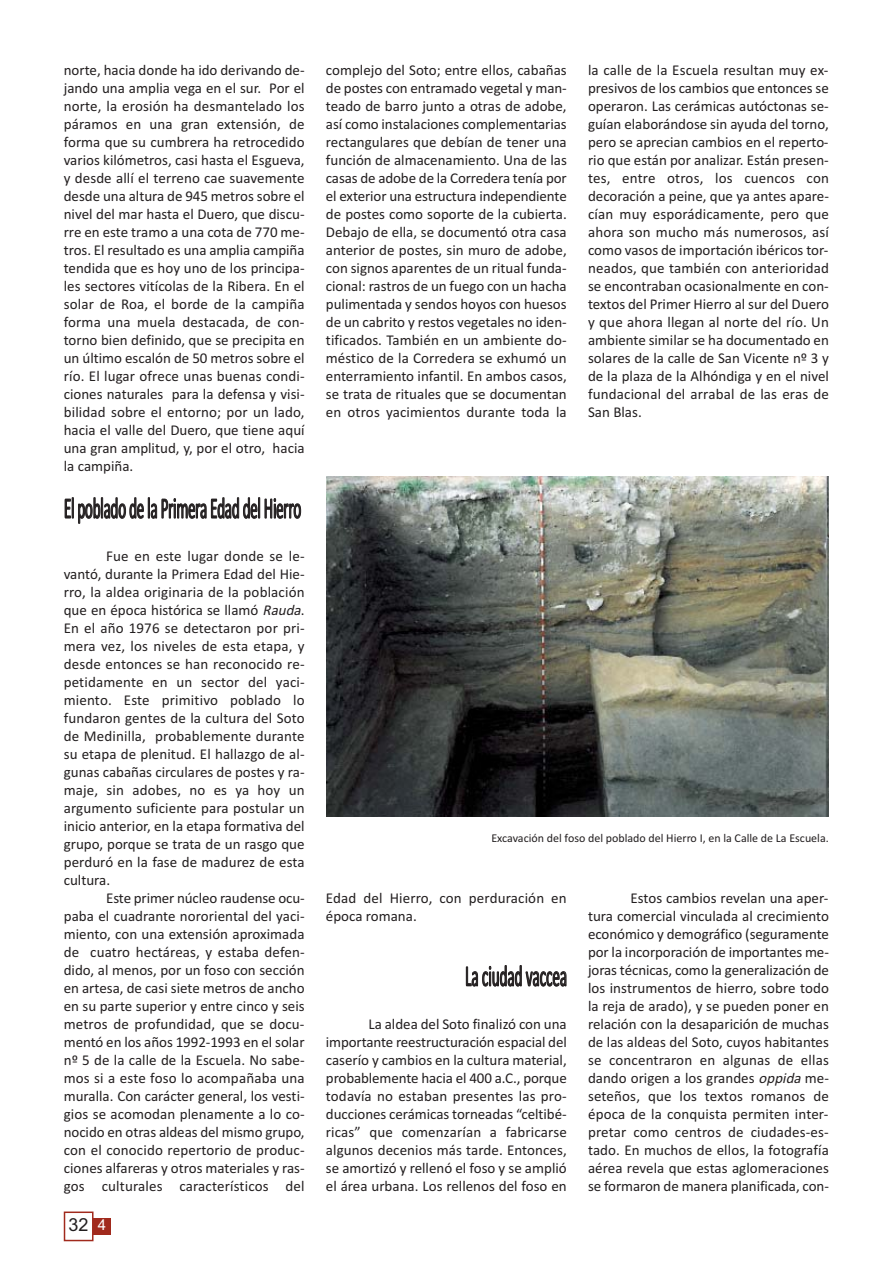
<style>
.page{position:relative;width:893px;height:1263px;background:#fff}
.page>*{position:absolute;margin:0;border:0;box-sizing:border-box;transform-origin:0 0}
.t1{font:30px "Calibri";letter-spacing:-.025em;color:#231f20;scale:.5 1}
.t2{font:30px "Calibri";letter-spacing:-.005em;color:#231f20;scale:.5 1}
.t3{font:18px "Arial";color:#231f20}
.t4{font:15px/18px "Calibri";color:#231f20;text-align:justify}
.t5{font:12px "Calibri";color:#231f20}
.s1{font-style:italic}
.s2{font-size:15px;color:#fff}
</style>
<div class="page">
<div style="left:64px;top:1212px;width:30px;height:29px;border:2px solid #a12a1d"></div>
<div style="left:94px;top:1218px;width:17px;height:17px;background:#a12a1d"></div>
<img style="left:327px;top:476px;width:502px;height:340px">
<p class="t4" style="left:64px;top:62px;width:242px">norte, hacia donde ha ido derivando de&shy;jando una amplia vega en el sur. Por el norte, la erosión ha desmantelado los páramos en una gran extensión, de forma que su cumbrera ha retrocedido varios kilómetros, casi hasta el Esgueva, y desde allí el terreno cae suavemente desde una altura de 945 metros sobre el nivel del mar hasta el Duero, que discu&shy;rre en este tramo a una cota de 770 me&shy;tros. El resultado es una amplia campiña tendida que es hoy uno de los principa&shy;les sectores vitícolas de la Ribera. En el solar de Roa, el borde de la campiña forma una muela destacada, de con&shy;torno bien definido, que se precipita en un último escalón de 50 metros sobre el río. El lugar ofrece unas buenas condi&shy;ciones naturales para la defensa y visi&shy;bilidad sobre el entorno; por un lado, hacia el valle del Duero, que tiene aquí una gran amplitud, y, por el otro, hacia la campiña.</p>
<p class="t1" style="left:64px;top:498px;width:476px">El poblado de la Primera Edad del Hierro</p>
<p class="t4" style="left:106px;top:548px;width:200px">Fue en este lugar donde se le-</p>
<p class="t4" style="left:64px;top:566px;width:242px">vantó, durante la Primera Edad del Hie-</p>
<p class="t4" style="left:64px;top:584px;width:242px">rro, la aldea originaria de la población</p>
<p class="t4" style="left:64px;top:602px;width:242px">que en época histórica se llamó <span class="s1">Rauda</span>.</p>
<p class="t4" style="left:64px;top:620px;width:242px">En el año 1976 se detectaron por pri-</p>
<p class="t4" style="left:64px;top:638px;width:242px">mera vez, los niveles de esta etapa, y</p>
<p class="t4" style="left:64px;top:656px;width:242px">desde entonces se han reconocido re-</p>
<p class="t4" style="left:64px;top:674px;width:242px">petidamente en un sector del yaci-</p>
<p class="t4" style="left:64px;top:692px;width:242px">miento. Este primitivo poblado lo</p>
<p class="t4" style="left:64px;top:710px;width:242px">fundaron gentes de la cultura del Soto</p>
<p class="t4" style="left:64px;top:728px;width:242px">de Medinilla, probablemente durante</p>
<p class="t4" style="left:64px;top:746px;width:242px">su etapa de plenitud. El hallazgo de al-</p>
<p class="t4" style="left:64px;top:764px;width:242px">gunas cabañas circulares de postes y ra-</p>
<p class="t4" style="left:64px;top:782px;width:242px">maje, sin adobes, no es ya hoy un</p>
<p class="t4" style="left:64px;top:800px;width:242px">argumento suficiente para postular un</p>
<p class="t4" style="left:64px;top:818px;width:242px">inicio anterior, en la etapa formativa del</p>
<p class="t4" style="left:64px;top:836px;width:242px">grupo, porque se trata de un rasgo que</p>
<p class="t4" style="left:64px;top:854px;width:242px">perduró en la fase de madurez de esta</p>
<p class="t4" style="left:64px;top:872px;width:48px">cultura.</p>
<p class="t4" style="left:106px;top:890px;width:200px">Este primer núcleo raudense ocu-</p>
<p class="t4" style="left:64px;top:908px;width:242px">paba el cuadrante nororiental del yaci-</p>
<p class="t4" style="left:64px;top:926px;width:242px">miento, con una extensión aproximada</p>
<p class="t4" style="left:64px;top:944px;width:242px">de cuatro hectáreas, y estaba defen-</p>
<p class="t4" style="left:64px;top:962px;width:242px">dido, al menos, por un foso con sección</p>
<p class="t4" style="left:64px;top:980px;width:242px">en artesa, de casi siete metros de ancho</p>
<p class="t4" style="left:64px;top:998px;width:242px">en su parte superior y entre cinco y seis</p>
<p class="t4" style="left:64px;top:1016px;width:242px">metros de profundidad, que se docu-</p>
<p class="t4" style="left:64px;top:1034px;width:242px">mentó en los años 1992-1993 en el solar</p>
<p class="t4" style="left:64px;top:1052px;width:242px">nº 5 de la calle de la Escuela. No sabe-</p>
<p class="t4" style="left:64px;top:1070px;width:242px">mos si a este foso lo acompañaba una</p>
<p class="t4" style="left:64px;top:1088px;width:242px">muralla. Con carácter general, los vesti-</p>
<p class="t4" style="left:64px;top:1106px;width:242px">gios se acomodan plenamente a lo co-</p>
<p class="t4" style="left:64px;top:1124px;width:242px">nocido en otras aldeas del mismo grupo,</p>
<p class="t4" style="left:64px;top:1142px;width:242px">con el conocido repertorio de produc-</p>
<p class="t4" style="left:64px;top:1160px;width:242px">ciones alfareras y otros materiales y ras-</p>
<p class="t4" style="left:64px;top:1178px;width:242px">gos culturales característicos del</p>
<p class="t3" style="left:69px;top:1214px;width:39px">32 <span class="s2">4</span></p>
<p class="t4" style="left:326px;top:62px;width:242px">complejo del Soto; entre ellos, cabañas de postes con entramado vegetal y man&shy;teado de barro junto a otras de adobe, así como instalaciones complementarias rectangulares que debían de tener una función de almacenamiento. Una de las casas de adobe de la Corredera tenía por el exterior una estructura independiente de postes como soporte de la cubierta.<br>Debajo de ella, se documentó otra casa anterior de postes, sin muro de adobe, con signos aparentes de un ritual funda&shy;cional: rastros de un fuego con un hacha pulimentada y sendos hoyos con huesos de un cabrito y restos vegetales no iden&shy;tificados. También en un ambiente do&shy;méstico de la Corredera se exhumó un enterramiento infantil. En ambos casos, se trata de rituales que se documentan en otros yacimientos durante toda la</p>
<p class="t4" style="left:588px;top:62px;width:242px">la calle de la Escuela resultan muy ex&shy;presivos de los cambios que entonces se operaron. Las cerámicas autóctonas se&shy;guían elaborándose sin ayuda del torno, pero se aprecian cambios en el reperto&shy;rio que están por analizar. Están presen&shy;tes, entre otros, los cuencos con decoración a peine, que ya antes apare&shy;cían muy esporádicamente, pero que ahora son mucho más numerosos, así como vasos de importación ibéricos tor&shy;neados, que también con anterioridad se encontraban ocasionalmente en con&shy;textos del Primer Hierro al sur del Duero y que ahora llegan al norte del río. Un ambiente similar se ha documentado en solares de la calle de San Vicente nº 3 y de la plaza de la Alhóndiga y en el nivel fundacional del arrabal de las eras de San Blas.</p>
<p class="t5" style="left:491px;top:834px;width:339px">Excavación del foso del poblado del Hierro I, en la Calle de La Escuela.</p>
<p class="t4" style="left:326px;top:890px;width:242px">Edad del Hierro, con perduración en época romana.</p>
<p class="t2" style="left:465px;top:965px;width:206px">La ciudad vaccea</p>
<p class="t4" style="left:326px;top:1016px;width:242px;text-indent:42px">La aldea del Soto finalizó con una importante reestructuración espacial del caserío y cambios en la cultura material, probablemente hacia el 400 a.C., porque todavía no estaban presentes las pro&shy;ducciones cerámicas torneadas “celtibé&shy;ricas” que comenzarían a fabricarse algunos decenios más tarde. Entonces, se amortizó y rellenó el foso y se amplió el área urbana. Los rellenos del foso en</p>
<p class="t4" style="left:588px;top:890px;width:242px;text-indent:43px">Estos cambios revelan una aper&shy;tura comercial vinculada al crecimiento económico y demográfico (seguramente por la incorporación de importantes me&shy;joras técnicas, como la generalización de los instrumentos de hierro, sobre todo la reja de arado), y se pueden poner en relación con la desaparición de muchas de las aldeas del Soto, cuyos habitantes se concentraron en algunas de ellas dando origen a los grandes <span class="s1">oppida</span>me&shy;seteños, que los textos romanos de época de la conquista permiten inter&shy;pretar como centros de ciudades-es&shy;tado. En muchos de ellos, la fotografía aérea revela que estas aglomeraciones se formaron de manera planificada, con-</p>
</div>
